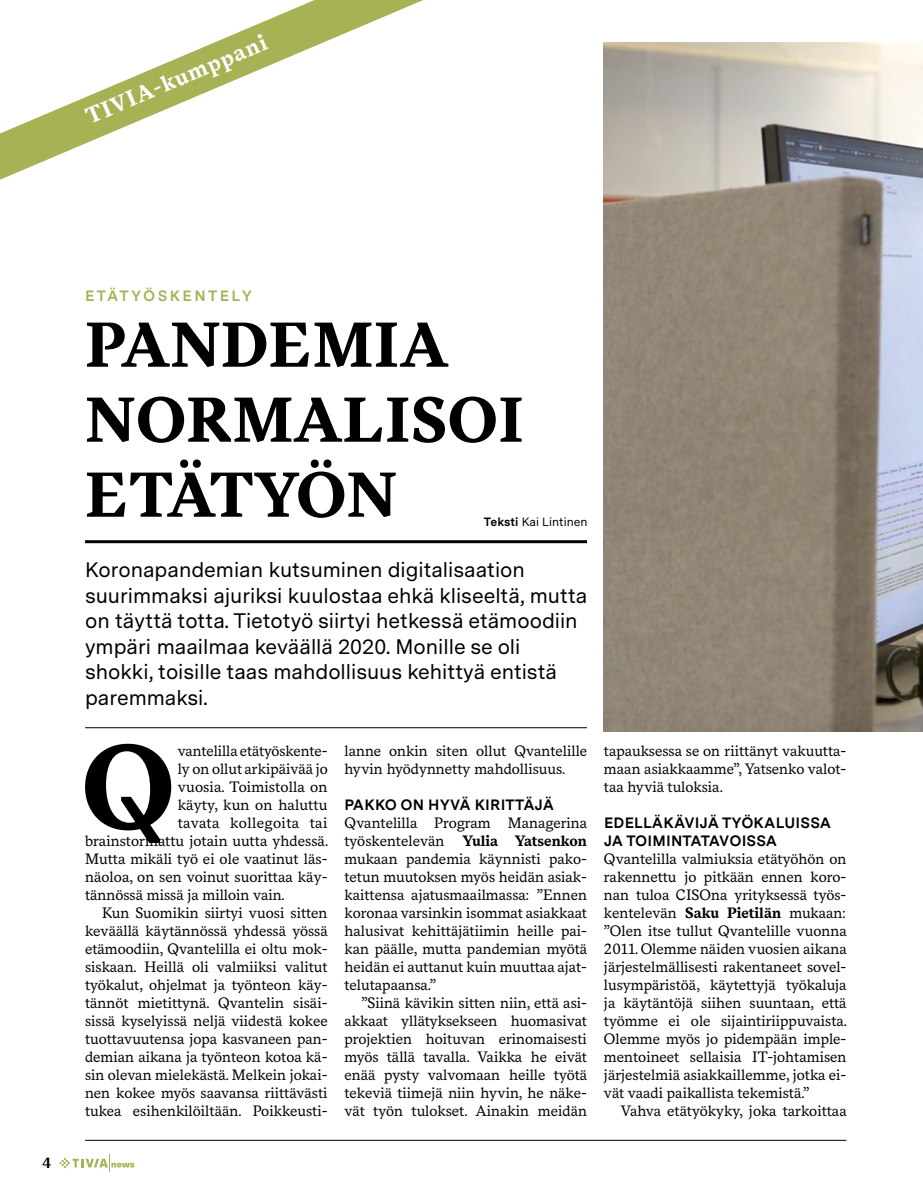
<style>
.page{position:relative;width:923px;height:1191px;background:#fff}
.page>*{position:absolute;margin:0;border:0;box-sizing:border-box;transform-origin:0 0}
.t1{font:700 117.9px "Messina Serif";color:#000}
.t2{font:700 63px/75px "Messina Serif";letter-spacing:.01em;color:#000}
.t3{font:700 22.5px "Messina Serif";color:#fff}
.t4{font:21px/25.5px "Messina Sans";color:#000}
.t5{font:15px/18px "Messina Serif";color:#000;text-align:justify}
.t6{font:700 15px/18px "Messina Sans";letter-spacing:.01em;color:#000}
.t7{font:15px "Messina Serif";letter-spacing:.025em;color:#000}
.t8{font:700 15px "Messina Sans";letter-spacing:.16em;color:#a7b255}
.t9{font:700 15px "Messina Serif";color:#000}
.t10{font:12px "Messina Sans";color:#000}
.s1{font-weight:700}
</style>
<div class="page">
<svg style="left:60px;top:1154px;width:74px;height:17px"></svg>
<img style="left:604px;top:43px;width:319px;height:688px">
<svg style="left:0;top:0;width:423px;height:180px"></svg>
<hr style="left:85px;top:1140px;width:761px;height:1px;background:#000">
<hr style="left:85px;top:727px;width:502px;height:1px;background:#000">
<hr style="left:85px;top:540px;width:502px;height:3px;background:#000">
<h3 class="t3" style="left:80px;top:101px;width:196px;rotate:-23deg">TIVIA-kumppani</h3>
<p class="t9" style="left:43px;top:1151px;width:10px">4</p>
<p class="t8" style="left:85px;top:284px;width:168px">ETÄTYÖSKENTELY</p>
<h2 class="t2" style="left:85px;top:307px;width:440px">PANDEMIA<br>NORMALISOI<br>ETÄTYÖN</h2>
<p class="t10" style="left:484px;top:512px;width:105px"><span class="s1">Teksti</span> Kai Lintinen</p>
<p class="t4" style="left:85px;top:556px;width:504px">Koronapandemian kutsuminen digitalisaation suurimmaksi ajuriksi kuulostaa ehkä kliseeltä, mutta on täyttä totta. Tietotyö siirtyi hetkessä etämoodiin ympäri maailmaa keväällä 2020. Monille se oli shokki, toisille taas mahdollisuus kehittyä entistä paremmaksi.</p>
<h1 class="t1" style="left:81px;top:698px;width:95px">Q</h1>
<p class="t5" style="left:178px;top:741px;width:151px">vantelilla etätyöskente-</p>
<p class="t5" style="left:178px;top:759px;width:152px">ly on ollut arkipäivää jo</p>
<p class="t5" style="left:178px;top:777px;width:151px">vuosia. Toimistolla on</p>
<p class="t5" style="left:178px;top:795px;width:151px">käyty, kun on haluttu</p>
<p class="t7" style="left:178px;top:811px;width:151px">tavata kollegoita tai</p>
<p class="t5" style="left:85px;top:831px;width:245px">brainstormattu jotain uutta yhdessä.</p>
<p class="t5" style="left:85px;top:849px;width:244px">Mutta mikäli työ ei ole vaatinut läs-</p>
<p class="t5" style="left:85px;top:867px;width:244px">näoloa, on sen voinut suorittaa käy-</p>
<p class="t5" style="left:85px;top:885px;width:201px">tännössä missä ja milloin vain.</p>
<p class="t5" style="left:102px;top:903px;width:227px">Kun Suomikin siirtyi vuosi sitten</p>
<p class="t5" style="left:85px;top:921px;width:244px">keväällä käytännössä yhdessä yössä</p>
<p class="t5" style="left:85px;top:939px;width:244px">etämoodiin, Qvantelilla ei oltu mok-</p>
<p class="t5" style="left:85px;top:957px;width:244px">siskaan. Heillä oli valmiiksi valitut</p>
<p class="t5" style="left:85px;top:975px;width:244px">työkalut, ohjelmat ja työnteon käy-</p>
<p class="t5" style="left:85px;top:993px;width:244px">tännöt mietittynä. Qvantelin sisäi-</p>
<p class="t5" style="left:85px;top:1011px;width:244px">sissä kyselyissä neljä viidestä kokee</p>
<p class="t5" style="left:85px;top:1029px;width:244px">tuottavuutensa jopa kasvaneen pan-</p>
<p class="t5" style="left:85px;top:1047px;width:244px">demian aikana ja työnteon kotoa kä-</p>
<p class="t5" style="left:85px;top:1065px;width:244px">sin olevan mielekästä. Melkein jokai-</p>
<p class="t5" style="left:85px;top:1083px;width:244px">nen kokee myös saavansa riittävästi</p>
<p class="t5" style="left:85px;top:1101px;width:244px">tukea esihenkilöiltään. Poikkeusti-</p>
<p class="t5" style="left:344px;top:741px;width:244px">lanne onkin siten ollut Qvantelille hyvin hyödynnetty mahdollisuus.</p>
<p class="t6" style="left:344px;top:795px;width:211px">PAKKO ON HYVÄ KIRITTÄJÄ</p>
<p class="t5" style="left:344px;top:813px;width:244px">Qvantelilla Program Managerina työskentelevän <span class="s1">Yulia Yatsenkon </span>mukaan pandemia käynnisti pako&shy;tetun muutoksen myös heidän asiak&shy;kaittensa ajatusmaailmassa: ”Ennen koronaa varsinkin isommat asiakkaat halusivat kehittäjätiimin heille pai&shy;kan päälle, mutta pandemian myötä heidän ei auttanut kuin muuttaa ajat&shy;telutapaansa.”</p>
<p class="t5" style="left:344px;top:993px;width:244px;text-indent:17px">”Siinä kävikin sitten niin, että asi&shy;akkaat yllätyksekseen huomasivat projektien hoituvan erinomaisesti myös tällä tavalla. Vaikka he eivät enää pysty valvomaan heille työtä tekeviä tiimejä niin hyvin, he näke&shy;vät työn tulokset. Ainakin meidän</p>
<p class="t5" style="left:604px;top:741px;width:244px">tapauksessa se on riittänyt vakuutta&shy;maan asiakkaamme”, Yatsenko valot&shy;taa hyviä tuloksia.</p>
<p class="t6" style="left:604px;top:813px;width:229px">EDELLÄKÄVIJÄ TYÖKALUISSA<br>JA TOIMINTATAVOISSA</p>
<p class="t5" style="left:604px;top:849px;width:245px">Qvantelilla valmiuksia etätyöhön on rakennettu jo pitkään ennen koro&shy;nan tuloa CISOna yrityksessä työs&shy;kentelevän <span class="s1">Saku Pietilän</span> mukaan: ”Olen itse tullut Qvantelille vuonna 2011. Olemme näiden vuosien aikana järjestelmällisesti rakentaneet sovel&shy;lusympäristöä, käytettyjä työkaluja ja käytäntöjä siihen suuntaan, että työmme ei ole sijaintiriippuvaista.<br>Olemme myös jo pidempään imple&shy;mentoineet sellaisia IT-johtamisen järjestelmiä asiakkaillemme, jotka ei&shy;vät vaadi paikallista tekemistä.”</p>
<p class="t5" style="left:621px;top:1101px;width:227px">Vahva etätyökyky, joka tarkoittaa</p>
</div>
